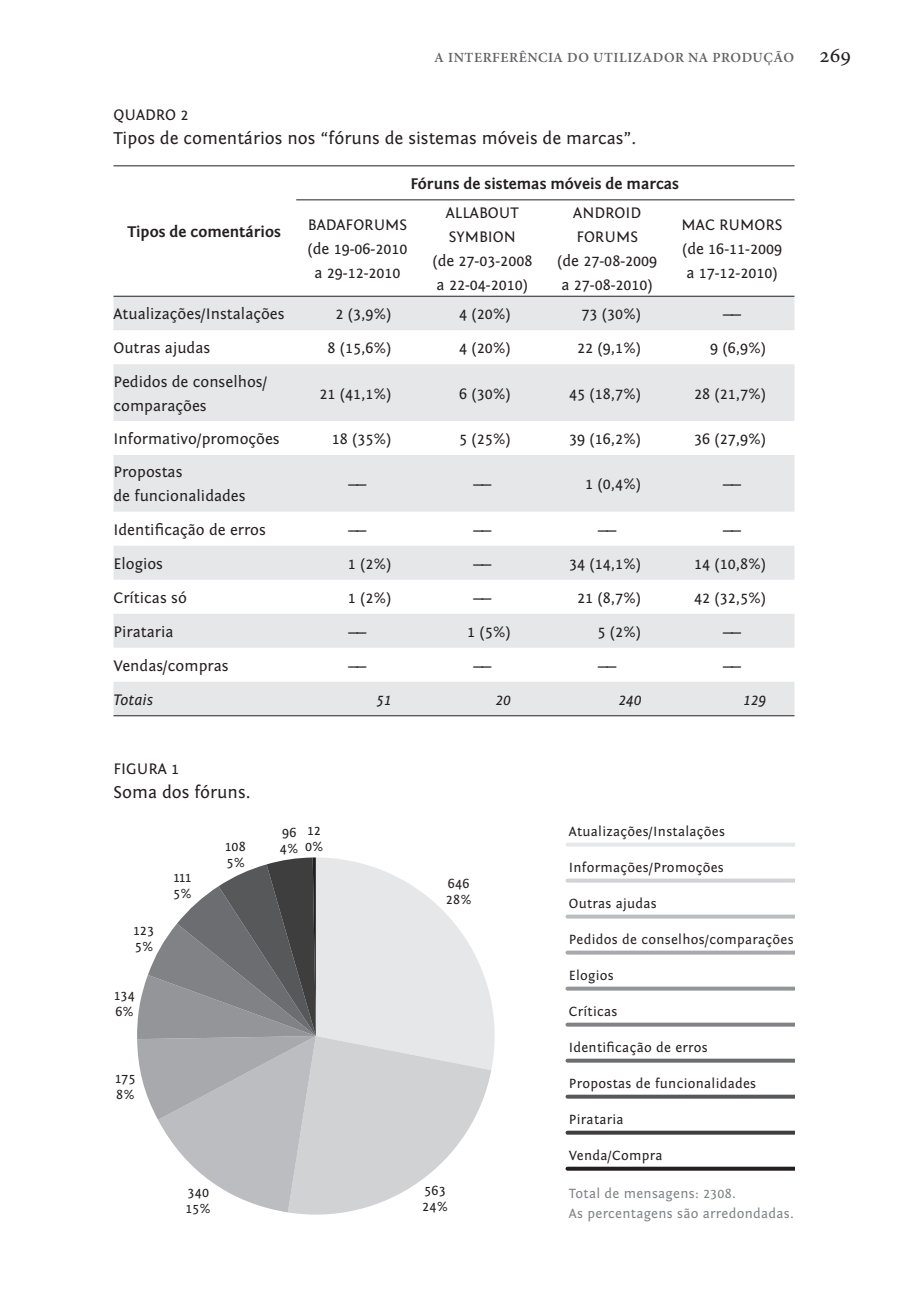
<style>
.page{position:relative;width:908px;height:1304px;background:#fff}
.page>*{position:absolute;margin:0;border:0;box-sizing:border-box;transform-origin:0 0}
.Figuras_B{font:18px "Fontin Sans";color:#231f20}
.Tabelas_B{font:16px "Fontin Sans";color:#231f20}
.Tabelas_A{font:700 16px "Fontin Sans";color:#231f20}
.Tabelas_B-2{font:italic 16px "Fontin Sans";color:#231f20}
.Figuras_A{font:16px "Fontin Sans";color:#231f20}
.t1{font:14px/16px "Fontin Sans";letter-spacing:.02em;color:#231f20}
.t2{font:14px/20px "Fontin Sans";letter-spacing:.02em;color:#808285}
.t3{font:600 14px "Minion Pro";letter-spacing:.04em;color:#636366}
.s1{font-weight:400;font-size:22px;color:#231f20}
</style>
<div class="page">
<svg style="left:113px;top:297px;width:681px;height:418px;fill:#e6e7e9"></svg>
<hr style="left:113px;top:715px;width:681px;height:1px;background:#231f20">
<hr style="left:113px;top:165px;width:681px;height:1px;background:#231f20">
<hr style="left:113px;top:296px;width:681px;height:1px;background:#231f20">
<hr style="left:296px;top:200px;width:498px;height:1px;background:#231f20">
<svg style="left:137px;top:857px;width:358px;height:358px"></svg>
<hr style="left:567px;top:843px;width:227px;height:4px;background:#e6e7e9">
<svg style="left:567px;top:879px;width:227px;height:4px"></svg>
<svg style="left:567px;top:915px;width:227px;height:4px"></svg>
<svg style="left:567px;top:951px;width:227px;height:4px"></svg>
<svg style="left:567px;top:987px;width:227px;height:4px"></svg>
<svg style="left:567px;top:1023px;width:227px;height:4px"></svg>
<svg style="left:567px;top:1059px;width:227px;height:4px"></svg>
<svg style="left:567px;top:1095px;width:227px;height:4px"></svg>
<svg style="left:567px;top:1131px;width:227px;height:4px"></svg>
<svg style="left:567px;top:1167px;width:227px;height:4px"></svg>
<p class="t3" style="left:434px;top:48px;width:418px">A INTERFERÊNCIA DO UTILIZADOR NA PRODUÇÃO <span class="s1">269</span></p>
<p class="Figuras_A" style="left:113px;top:106px;width:76px">QUADRO 2</p>
<p class="Figuras_B" style="left:113px;top:128px;width:524px">Tipos de comentários nos “fóruns de sistemas móveis de marcas”.</p>
<p class="Tabelas_A" style="left:128px;top:223px;width:155px">Tipos de comentários</p>
<p class="Tabelas_A" style="left:410px;top:175px;width:270px">Fóruns de sistemas móveis de marcas</p>
<p class="Tabelas_B" style="left:307px;top:216px;width:101px">BADAFORUMS</p>
<p class="Tabelas_B" style="left:307px;top:240px;width:101px">(de 19-06-2010</p>
<p class="Tabelas_B" style="left:314px;top:264px;width:88px">a 29-12-2010</p>
<p class="Tabelas_B" style="left:445px;top:204px;width:75px">ALLABOUT</p>
<p class="Tabelas_B" style="left:448px;top:228px;width:68px">SYMBION</p>
<p class="Tabelas_B" style="left:432px;top:252px;width:101px">(de 27-03-2008</p>
<p class="Tabelas_B" style="left:436px;top:276px;width:93px">a 22-04-2010)</p>
<p class="Tabelas_B" style="left:573px;top:204px;width:69px">ANDROID</p>
<p class="Tabelas_B" style="left:576px;top:228px;width:63px">FORUMS</p>
<p class="Tabelas_B" style="left:557px;top:252px;width:101px">(de 27-08-2009</p>
<p class="Tabelas_B" style="left:561px;top:276px;width:93px">a 27-08-2010)</p>
<p class="Tabelas_B" style="left:681px;top:216px;width:102px">MAC RUMORS</p>
<p class="Tabelas_B" style="left:681px;top:240px;width:101px">(de 16-11-2009</p>
<p class="Tabelas_B" style="left:686px;top:264px;width:93px">a 17-12-2010)</p>
<p class="Tabelas_B" style="left:113px;top:305px;width:173px">Atualizações/Instalações</p>
<p class="Tabelas_B" style="left:335px;top:305px;width:57px">2 (3,9%)</p>
<p class="Tabelas_B" style="left:459px;top:305px;width:53px">4 (20%)</p>
<p class="Tabelas_B" style="left:581px;top:305px;width:61px">73 (30%)</p>
<p class="Tabelas_B" style="left:722px;top:305px;width:21px">——</p>
<p class="Tabelas_B" style="left:113px;top:339px;width:98px">Outras ajudas</p>
<p class="Tabelas_B" style="left:327px;top:339px;width:65px">8 (15,6%)</p>
<p class="Tabelas_B" style="left:459px;top:339px;width:53px">4 (20%)</p>
<p class="Tabelas_B" style="left:577px;top:339px;width:65px">22 (9,1%)</p>
<p class="Tabelas_B" style="left:709px;top:339px;width:57px">9 (6,9%)</p>
<p class="Tabelas_B" style="left:113px;top:373px;width:155px">Pedidos de conselhos/</p>
<p class="Tabelas_B" style="left:113px;top:397px;width:95px">comparações</p>
<p class="Tabelas_B" style="left:319px;top:385px;width:73px">21 (41,1%)</p>
<p class="Tabelas_B" style="left:459px;top:385px;width:53px">6 (30%)</p>
<p class="Tabelas_B" style="left:569px;top:385px;width:73px">45 (18,7%)</p>
<p class="Tabelas_B" style="left:693px;top:385px;width:73px">28 (21,7%)</p>
<p class="Tabelas_B" style="left:113px;top:430px;width:168px">Informativo/promoções</p>
<p class="Tabelas_B" style="left:332px;top:430px;width:61px">18 (35%)</p>
<p class="Tabelas_B" style="left:459px;top:430px;width:53px">5 (25%)</p>
<p class="Tabelas_B" style="left:569px;top:430px;width:73px">39 (16,2%)</p>
<p class="Tabelas_B" style="left:693px;top:430px;width:73px">36 (27,9%)</p>
<p class="Tabelas_B" style="left:113px;top:463px;width:70px">Propostas</p>
<p class="Tabelas_B" style="left:113px;top:487px;width:134px">de funcionalidades</p>
<p class="Tabelas_B" style="left:348px;top:475px;width:21px">——</p>
<p class="Tabelas_B" style="left:472px;top:475px;width:21px">——</p>
<p class="Tabelas_B" style="left:585px;top:475px;width:57px">1 (0,4%)</p>
<p class="Tabelas_B" style="left:722px;top:475px;width:21px">——</p>
<p class="Tabelas_B" style="left:113px;top:521px;width:154px">Identificação de erros</p>
<p class="Tabelas_B" style="left:348px;top:521px;width:21px">——</p>
<p class="Tabelas_B" style="left:472px;top:521px;width:21px">——</p>
<p class="Tabelas_B" style="left:597px;top:521px;width:21px">——</p>
<p class="Tabelas_B" style="left:722px;top:521px;width:21px">——</p>
<p class="Tabelas_B" style="left:113px;top:555px;width:51px">Elogios</p>
<p class="Tabelas_B" style="left:348px;top:555px;width:45px">1 (2%)</p>
<p class="Tabelas_B" style="left:472px;top:555px;width:21px">——</p>
<p class="Tabelas_B" style="left:569px;top:555px;width:73px">34 (14,1%)</p>
<p class="Tabelas_B" style="left:693px;top:555px;width:73px">14 (10,8%)</p>
<p class="Tabelas_B" style="left:113px;top:589px;width:75px">Críticas só</p>
<p class="Tabelas_B" style="left:348px;top:589px;width:45px">1 (2%)</p>
<p class="Tabelas_B" style="left:472px;top:589px;width:21px">——</p>
<p class="Tabelas_B" style="left:577px;top:589px;width:65px">21 (8,7%)</p>
<p class="Tabelas_B" style="left:693px;top:589px;width:73px">42 (32,5%)</p>
<p class="Tabelas_B" style="left:113px;top:623px;width:62px">Pirataria</p>
<p class="Tabelas_B" style="left:348px;top:623px;width:21px">——</p>
<p class="Tabelas_B" style="left:467px;top:623px;width:45px">1 (5%)</p>
<p class="Tabelas_B" style="left:597px;top:623px;width:45px">5 (2%)</p>
<p class="Tabelas_B" style="left:722px;top:623px;width:21px">——</p>
<p class="Tabelas_B" style="left:113px;top:657px;width:117px">Vendas/compras</p>
<p class="Tabelas_B" style="left:348px;top:657px;width:21px">——</p>
<p class="Tabelas_B" style="left:472px;top:657px;width:21px">——</p>
<p class="Tabelas_B" style="left:597px;top:657px;width:21px">——</p>
<p class="Tabelas_B" style="left:722px;top:657px;width:21px">——</p>
<p class="Tabelas_B-2" style="left:113px;top:691px;width:41px">Totais</p>
<p class="Tabelas_B-2" style="left:376px;top:691px;width:17px">51</p>
<p class="Tabelas_B-2" style="left:495px;top:691px;width:17px">20</p>
<p class="Tabelas_B-2" style="left:618px;top:691px;width:24px">240</p>
<p class="Tabelas_B-2" style="left:743px;top:691px;width:24px">129</p>
<p class="Figuras_A" style="left:113px;top:760px;width:67px">FIGURA 1</p>
<p class="Figuras_B" style="left:113px;top:782px;width:138px">Soma dos fóruns.</p>
<p class="t1" style="left:134px;top:923px;width:22px">123<br>5%</p>
<p class="t1" style="left:114px;top:987px;width:22px">134<br>6%</p>
<p class="t1" style="left:173px;top:869px;width:20px">111<br>5%</p>
<p class="t1" style="left:115px;top:1070px;width:22px">175<br>8%</p>
<p class="t1" style="left:305px;top:823px;width:20px">12<br>0%</p>
<p class="t1" style="left:282px;top:825px;width:16px">96</p>
<p class="t1" style="left:225px;top:839px;width:22px">108</p>
<p class="t1" style="left:280px;top:841px;width:20px">4%</p>
<p class="t1" style="left:226px;top:855px;width:20px">5%</p>
<p class="t1" style="left:445px;top:875px;width:27px">646<br>28%</p>
<p class="t1" style="left:186px;top:1184px;width:26px">340<br>15%</p>
<p class="t1" style="left:422px;top:1182px;width:27px">563<br>24%</p>
<p class="t1" style="left:568px;top:824px;width:158px">Atualizações/Instalações</p>
<p class="t1" style="left:568px;top:860px;width:156px">Informações/Promoções</p>
<p class="t1" style="left:568px;top:896px;width:89px">Outras ajudas</p>
<p class="t1" style="left:568px;top:932px;width:226px">Pedidos de conselhos/comparações</p>
<p class="t1" style="left:568px;top:968px;width:47px">Elogios</p>
<p class="t1" style="left:568px;top:1004px;width:50px">Críticas</p>
<p class="t1" style="left:568px;top:1040px;width:140px">Identificação de erros</p>
<p class="t1" style="left:568px;top:1076px;width:189px">Propostas de funcionalidades</p>
<p class="t1" style="left:568px;top:1112px;width:56px">Pirataria</p>
<p class="t1" style="left:568px;top:1148px;width:95px">Venda/Compra</p>
<p class="t2" style="left:568px;top:1184px;width:226px">Total de mensagens: 2308.<br>As percentagens são arredondadas.</p>
</div>
